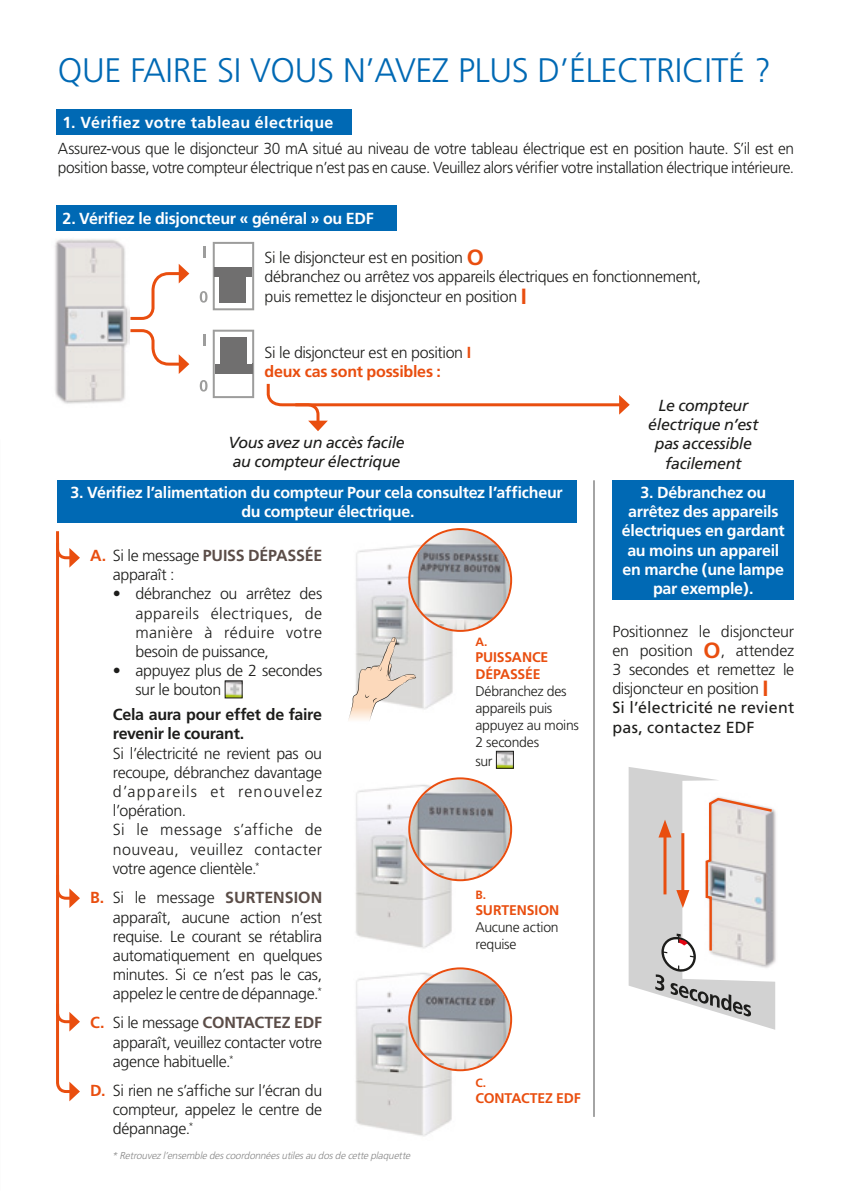
<style>
.page{position:relative;width:851px;height:1191px;background:#fff}
.page>*{position:absolute;margin:0;border:0;box-sizing:border-box;transform-origin:0 0}
.t1{font:300 34px "Frutiger LT Std";letter-spacing:-.01em;color:#0069b4}
.t2{font:300 16px/19.2px "Frutiger";letter-spacing:-.02em;color:#1d1d1b}
.t3{font:700 16px/19.2px "Frutiger";letter-spacing:-.015em;color:#fff}
.t4{font:italic 16px/19.2px "Frutiger";letter-spacing:-.02em;color:#1d1d1b;text-align:center}
.t5{font:700 16px/19.2px "Frutiger";letter-spacing:-.02em;color:#1d1d1b}
.t6{font:700 16px "Frutiger";letter-spacing:.025em;color:#fff}
.t7{font:300 14px/16.8px "Frutiger";letter-spacing:-.02em;color:#1d1d1b}
.t8{font:700 14px/16.8px "Frutiger";letter-spacing:-.01em;color:#e94e0f}
.t9{font:700 12px "Frutiger";color:#e94e0f}
.t10{font:italic 300 10px "Frutiger";color:#878787}
.s1{font-weight:700;font-size:22px;color:#e94e0f}
.s2{font-weight:700;color:#e94e0f}
.s3{font-weight:700;color:#5b4d48}
.s4{font-weight:400}
</style>
<div class="page">
<img style="left:355px;top:970px;width:98px;height:167px">
<img style="left:355px;top:782px;width:98px;height:167px">
<img style="left:356px;top:543px;width:97px;height:167px">
<div style="left:57px;top:109px;width:294px;height:26px;background:#0069b4"></div>
<div style="left:57px;top:205px;width:340px;height:26px;background:#0069b4"></div>
<div style="left:57px;top:480px;width:519px;height:43px;background:#0069b4"></div>
<div style="left:612px;top:480px;width:182px;height:119px;background:#0069b4"></div>
<hr style="left:295px;top:403px;width:326px;height:3px;background:#e94e0f">
<svg style="left:619px;top:395px;width:10px;height:19px"></svg>
<svg style="left:266px;top:383px;width:62px;height:48px"></svg>
<svg style="left:213px;top:330px;width:41px;height:68px"></svg>
<div style="left:220px;top:337px;width:27px;height:27px;background:#706f6f"></div>
<svg style="left:203px;top:334px;width:2px;height:11px"></svg>
<svg style="left:200px;top:380px;width:7px;height:11px"></svg>
<svg style="left:203px;top:247px;width:2px;height:11px"></svg>
<svg style="left:213px;top:242px;width:41px;height:68px"></svg>
<div style="left:215px;top:267px;width:37px;height:10px;background:#706f6f"></div>
<div style="left:220px;top:277px;width:26px;height:26px;background:#706f6f"></div>
<svg style="left:200px;top:291px;width:7px;height:12px"></svg>
<svg style="left:129px;top:328px;width:60px;height:46px"></svg>
<svg style="left:129px;top:264px;width:60px;height:57px"></svg>
<svg style="left:56px;top:531px;width:24px;height:570px"></svg>
<img style="left:54px;top:239px;width:75px;height:165px">
<img style="left:410px;top:530px;width:100px;height:100px;border-radius:50px">
<div style="left:408px;top:528px;width:104px;height:104px;border:2px solid #e94e0f;border-radius:50%"></div>
<img style="left:410px;top:969px;width:100px;height:100px;border-radius:50px">
<div style="left:408px;top:967px;width:104px;height:104px;border:2px solid #e94e0f;border-radius:50%"></div>
<img style="left:410px;top:779px;width:100px;height:100px;border-radius:50px">
<div style="left:408px;top:777px;width:104px;height:104px;border:2px solid #e94e0f;border-radius:50%"></div>
<img style="left:498px;top:753px;width:13px;height:13px">
<div style="left:496px;top:751px;width:17px;height:17px;border:1px solid #1d1d1b"></div>
<svg style="left:348px;top:637px;width:70px;height:84px"></svg>
<hr style="left:593px;top:480px;width:1px;height:636px;background:#878787">
<img style="left:775px;top:811px;width:1px;height:151px">
<svg style="left:628px;top:767px;width:147px;height:262px"></svg>
<img style="left:227px;top:682px;width:13px;height:14px">
<h1 class="t1" style="left:58px;top:51px;width:714px">QUE FAIRE SI VOUS N’AVEZ PLUS D’ÉLECTRICITÉ ?</h1>
<p class="t6" style="left:62px;top:113px;width:272px">1. Vérifiez votre tableau électrique</p>
<p class="t2" style="left:58px;top:139px;width:737px">Assurez-vous que le disjoncteur 30 mA situé au niveau de votre tableau électrique est en position haute. S’il est en position basse, votre compteur électrique n’est pas en cause. Veuillez alors vérifier votre installation électrique intérieure.</p>
<p class="t3" style="left:62px;top:209px;width:313px">2. Vérifiez le disjoncteur « général » ou EDF</p>
<p class="t2" style="left:264px;top:248px;width:438px">Si le disjoncteur est en position <span class="s1">O<br></span>débranchez ou arrêtez vos appareils électriques en fonctionnement, puis remettez le disjoncteur en position <span class="s1">I</span></p>
<p class="t2" style="left:264px;top:343px;width:208px">Si le disjoncteur est en position <span class="s2">I deux cas sont possibles :</span></p>
<p class="t4" style="left:228px;top:432px;width:178px;text-align:left">Vous avez un accès facile au compteur électrique</p>
<p class="t4" style="left:648px;top:396px;width:112px">Le compteur électrique n’est pas accessible facilement</p>
<p class="t3" style="left:241px;top:483px;width:323px;text-indent:-171px">3. Vérifiez l’alimentation du compteur Pour cela consultez l’afficheur du compteur électrique.</p>
<p class="t3" style="left:621px;top:483px;width:164px;text-align:center">3. Débranchez ou arrêtez des appareils électriques en gardant au moins un appareil en marche (une lampe par exemple).</p>
<p class="t2" style="left:113px;top:546px;width:211px;text-indent:-23px"><span class="s2">A.</span> Si le message <span class="s3">PUISS DÉPASSÉE </span>apparaît :</p>
<p class="t2" style="left:135px;top:584px;width:188px;text-align:justify;text-indent:-23px">• débranchez ou arrêtez des appareils électriques, de manière à réduire votre besoin de puissance,</p>
<p class="t2" style="left:135px;top:661px;width:188px;text-indent:-23px">• appuyez plus de 2 secondes sur le bouton</p>
<p class="t5" style="left:113px;top:705px;width:211px">Cela aura pour effet de faire revenir le courant.</p>
<p class="t2" style="left:113px;top:743px;width:211px">Si l’électricité ne revient pas ou recoupe, débranchez davantage d’appareils et renouvelez l’opération.<br>Si le message s’affiche de nouveau, veuillez contacter votre agence clientèle.<sup>*</sup></p>
<p class="t2" style="left:113px;top:888px;width:211px;text-align:justify;text-indent:-23px"><span class="s2">B.</span> Si le message <span class="s3">SURTENSION </span>apparaît, aucune action n’est requise. Le courant se rétablira automatiquement en quelques minutes. Si ce n’est pas le cas, appelez le centre de dépannage.<sup>*</sup></p>
<p class="t2" style="left:113px;top:1013px;width:211px;text-align:justify;text-indent:-23px"><span class="s2">C.</span> Si le message <span class="s3">CONTACTEZ EDF </span>apparaît, veuillez contacter votre agence habituelle.<sup>*</sup></p>
<p class="t2" style="left:113px;top:1081px;width:211px;text-align:justify;text-indent:-23px"><span class="s2">D.</span> Si rien ne s’affiche sur l’écran du compteur, appelez le centre de dépannage.<sup>*</sup></p>
<p class="t2" style="left:612px;top:621px;width:183px">Positionnez le disjoncteur en position <span class="s1">O</span>, attendez<br>3 secondes et remettez le disjoncteur en position <span class="s1">I<br></span><span class="s4">Si l’électricité ne revient pas, contactez EDF</span></p>
<p class="t9" style="left:475px;top:635px;width:14px">A.</p>
<p class="t8" style="left:475px;top:649px;width:74px">PUISSANCE<br>DÉPASSÉE</p>
<p class="t7" style="left:475px;top:683px;width:105px">Débranchez des appareils puis appuyez au moins<br>2 secondes</p>
<p class="t7" style="left:475px;top:752px;width:19px">sur</p>
<p class="t9" style="left:475px;top:887px;width:12px">B.</p>
<p class="t8" style="left:475px;top:901px;width:86px">SURTENSION</p>
<p class="t7" style="left:475px;top:918px;width:85px">Aucune action requise</p>
<p class="t9" style="left:475px;top:1075px;width:12px">C.</p>
<p class="t8" style="left:475px;top:1090px;width:107px">CONTACTEZ EDF</p>
<p class="t10" style="left:112px;top:1149px;width:302px">* Retrouvezl’ensembledescoordonnées utilesau dosdecetteplaquette</p>
</div>
